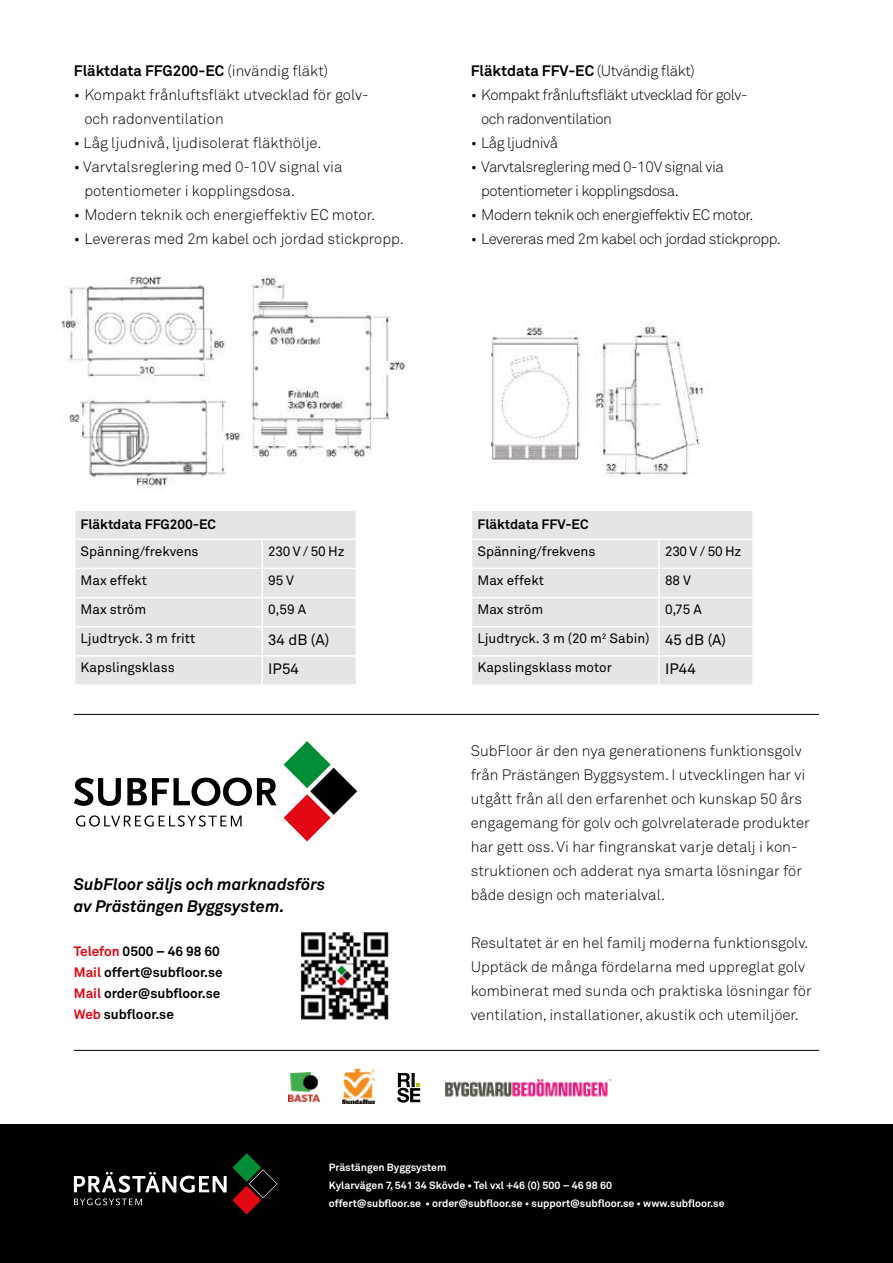
<style>
.page{position:relative;width:893px;height:1263px;background:#fff}
.page>*{position:absolute;margin:0;border:0;box-sizing:border-box;transform-origin:0 0}
.t1{font:italic 700 16.5px/22.5px "Akkurat Pro";color:#000}
.t2{font:15px/24px "Akkurat Light Pro";color:#000}
.t3{font:15px/24px "Akkurat Light Pro";letter-spacing:-.03em;color:#000}
.t4{font:700 15px "Akkurat Pro";color:#000}
.t5{font:15px "Akkurat Pro";color:#000}
.t6{font:13.5px/29.1px "Akkurat Pro";color:#000}
.t7{font:700 13.5px/21px "Akkurat Pro";color:#000}
.t8{font:700 10.5px/18px "Akkurat Pro";color:#fff}
.s1{font-family:"Akkurat Light Pro";font-weight:400}
.s2{color:#e30613}
.s3{font-size:15px}
</style>
<div class="page">
<div style="left:0;top:1124px;width:893px;height:139px;background:#000"></div>
<svg style="left:74px;top:1153px;width:203px;height:61px"></svg>
<svg style="left:284px;top:741px;width:73px;height:100px"></svg>
<svg style="left:74px;top:778px;width:47px;height:28px"></svg>
<svg style="left:127px;top:778px;width:150px;height:28px"></svg>
<svg style="left:76px;top:815px;width:166px;height:12px"></svg>
<img style="left:288px;top:1072px;width:31px;height:30px">
<img style="left:445px;top:1079px;width:167px;height:18px">
<img style="left:342px;top:1070px;width:32px;height:33px">
<svg style="left:397px;top:1073px;width:23px;height:29px"></svg>
<img style="left:251px;top:275px;width:156px;height:187px">
<img style="left:61px;top:276px;width:165px;height:105px">
<img style="left:492px;top:321px;width:217px;height:156px">
<div style="left:75px;top:511px;width:281px;height:173px;background:#e5e5e5"></div>
<hr style="left:74px;top:538px;width:188px;height:2px;background:#fff">
<hr style="left:262px;top:538px;width:95px;height:2px;background:#fff">
<hr style="left:261px;top:540px;width:2px;height:28px;background:#fff">
<hr style="left:74px;top:568px;width:188px;height:1px;background:#fff">
<hr style="left:262px;top:568px;width:95px;height:1px;background:#fff">
<hr style="left:261px;top:569px;width:2px;height:28px;background:#fff">
<hr style="left:74px;top:597px;width:188px;height:1px;background:#fff">
<hr style="left:262px;top:597px;width:95px;height:1px;background:#fff">
<hr style="left:261px;top:598px;width:2px;height:28px;background:#fff">
<hr style="left:74px;top:626px;width:188px;height:1px;background:#fff">
<hr style="left:262px;top:626px;width:95px;height:1px;background:#fff">
<hr style="left:261px;top:627px;width:2px;height:28px;background:#fff">
<hr style="left:74px;top:655px;width:188px;height:2px;background:#fff">
<hr style="left:262px;top:655px;width:95px;height:2px;background:#fff">
<hr style="left:261px;top:657px;width:2px;height:27px;background:#fff">
<img style="left:68px;top:397px;width:176px;height:95px">
<div style="left:472px;top:511px;width:280px;height:173px;background:#e5e5e5"></div>
<hr style="left:471px;top:538px;width:188px;height:2px;background:#fff">
<hr style="left:659px;top:538px;width:95px;height:2px;background:#fff">
<hr style="left:658px;top:540px;width:2px;height:28px;background:#fff">
<hr style="left:471px;top:568px;width:188px;height:1px;background:#fff">
<hr style="left:659px;top:568px;width:95px;height:1px;background:#fff">
<hr style="left:658px;top:569px;width:2px;height:28px;background:#fff">
<hr style="left:471px;top:597px;width:188px;height:1px;background:#fff">
<hr style="left:659px;top:597px;width:95px;height:1px;background:#fff">
<hr style="left:658px;top:598px;width:2px;height:28px;background:#fff">
<hr style="left:471px;top:626px;width:188px;height:1px;background:#fff">
<hr style="left:659px;top:626px;width:95px;height:1px;background:#fff">
<hr style="left:658px;top:627px;width:2px;height:28px;background:#fff">
<hr style="left:471px;top:655px;width:188px;height:2px;background:#fff">
<hr style="left:659px;top:655px;width:95px;height:2px;background:#fff">
<hr style="left:658px;top:657px;width:2px;height:27px;background:#fff">
<hr style="left:74px;top:714px;width:745px;height:1px;background:#000">
<hr style="left:74px;top:1050px;width:745px;height:1px;background:#000">
<img style="left:300px;top:932px;width:89px;height:88px">
<p class="t4" style="left:74px;top:61px;width:256px">Fläktdata FFG200-EC <span class="s1">(invändig fläkt)</span></p>
<p class="t2" style="left:84px;top:83px;width:286px;text-indent:-10px">• Kompakt frånluftsfläkt utvecklad för golv&shy;och radonventilation</p>
<p class="t2" style="left:74px;top:131px;width:249px">• Låg ljudnivå, ljudisolerat fläkthölje.</p>
<p class="t2" style="left:84px;top:155px;width:260px;text-indent:-10px">• Varvtalsreglering med 0-10V signal via potentiometer i kopplingsdosa.</p>
<p class="t2" style="left:74px;top:203px;width:303px">• Modern teknik och energieffektiv EC motor.</p>
<p class="t2" style="left:74px;top:227px;width:331px">• Levereras med 2m kabel och jordad stickpropp.</p>
<p class="t4" style="left:471px;top:61px;width:226px">Fläktdata FFV-EC <span class="s1">(Utvändig fläkt)</span></p>
<p class="t3" style="left:481px;top:83px;width:268px;text-indent:-10px">• Kompakt frånluftsfläkt utvecklad för golv&shy;och radonventilation</p>
<p class="t3" style="left:471px;top:131px;width:89px">• Låg ljudnivå</p>
<p class="t3" style="left:481px;top:155px;width:244px;text-indent:-10px">• Varvtalsreglering med 0-10V signal via potentiometer i kopplingsdosa.</p>
<p class="t3" style="left:471px;top:203px;width:284px">• Modern teknik och energieffektiv EC motor.</p>
<p class="t3" style="left:471px;top:227px;width:311px">• Levereras med 2m kabel och jordad stickpropp.</p>
<p class="t7" style="left:81px;top:514px;width:137px">Fläktdata FFG200-EC</p>
<p class="t6" style="left:81px;top:537px;width:119px">Spänning/frekvens</p>
<p class="t6" style="left:268px;top:537px;width:78px">230 V / 50 Hz</p>
<p class="t6" style="left:81px;top:566px;width:68px">Max effekt</p>
<p class="t6" style="left:268px;top:566px;width:27px">95 V</p>
<p class="t6" style="left:81px;top:595px;width:67px">Max ström</p>
<p class="t6" style="left:268px;top:595px;width:39px">0,59 A</p>
<p class="t6" style="left:81px;top:624px;width:116px">Ljudtryck. 3 m fritt</p>
<p class="t5" style="left:268px;top:630px;width:63px">34 dB (A)</p>
<p class="t6" style="left:81px;top:654px;width:96px">Kapslingsklass</p>
<p class="t5" style="left:268px;top:660px;width:32px">IP54</p>
<p class="t1" style="left:74px;top:873px;width:253px">SubFloor säljs och marknadsförs av Prästängen Byggsystem.</p>
<p class="t7" style="left:74px;top:941px;width:150px"><span class="s2">Telefon</span> 0500 – 46 98 60<br><span class="s2">Mail</span> offert@subfloor.se<br><span class="s2">Mail</span> order@subfloor.se<br><span class="s2">Web</span> subfloor.se</p>
<p class="t7" style="left:477px;top:514px;width:113px">Fläktdata FFV-EC</p>
<p class="t6" style="left:477px;top:537px;width:119px">Spänning/frekvens</p>
<p class="t6" style="left:665px;top:537px;width:78px">230 V / 50 Hz</p>
<p class="t6" style="left:477px;top:566px;width:68px">Max effekt</p>
<p class="t6" style="left:665px;top:566px;width:27px">88 V</p>
<p class="t6" style="left:477px;top:595px;width:67px">Max ström</p>
<p class="t6" style="left:477px;top:595px;width:250px;text-indent:188px">0,75 A<br>Ljudtryck. 3 m (20 m<sup>2</sup> Sabin) <span class="s3">45 dB (A)<br></span>Kapslingsklass motor</p>
<p class="t5" style="left:665px;top:660px;width:32px">IP44</p>
<p class="t2" style="left:471px;top:739px;width:341px">SubFloor är den nya generationens funktionsgolv från Prästängen Byggsystem. I utvecklingen har vi utgått från all den erfarenhet och kunskap 50 års engagemang för golv och golvrelaterade produkter har gett oss. Vi har fingranskat varje detalj i kon&shy;struktionen och adderat nya smarta lösningar för både design och materialval.</p>
<p class="t2" style="left:471px;top:931px;width:343px">Resultatet är en hel familj moderna funktionsgolv.<br>Upptäck de många fördelarna med uppreglat golv kombinerat med sunda och praktiska lösningar för ventilation, installationer, akustik och utemiljöer.</p>
<p class="t8" style="left:329px;top:1158px;width:397px">Prästängen Byggsystem<br>Kylarvägen 7, 541 34 Skövde • Tel vxl +46 (0) 500 – 46 98 60<br>offert@subfloor.se • order@subfloor.se • support@subfloor.se • www.subfloor.se</p>
</div>
